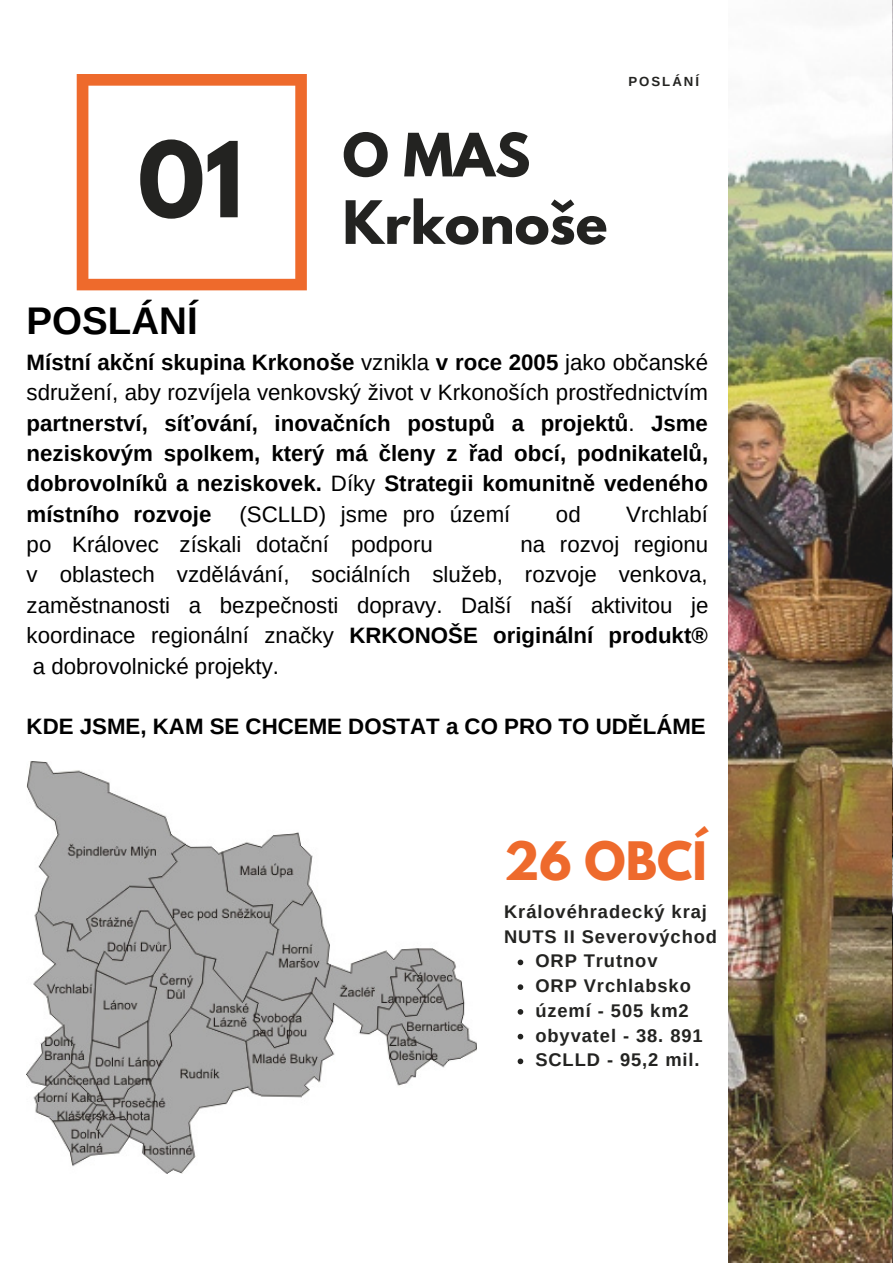
<style>
.page{position:relative;width:893px;height:1264px;background:#fff}
.page>*{position:absolute;margin:0;border:0;box-sizing:border-box;transform-origin:0 0}
.t1{font:700 52.95px/67.5px "League Spartan";color:#232321}
.t2{font:700 46.95px "League Spartan";color:#ee6a2c}
.t3{font:700 38.55px "Arimo";color:#000}
.t4{font:700 22.2px/30.3px "Arimo";color:#000;text-align:justify}
.t5{font:22.2px/30.3px "Arimo";color:#000;text-align:justify}
.t6{font:700 18.3px/24.8px "Arimo";letter-spacing:.05em;color:#232321}
.t7{font:700 13.2px "Arimo";letter-spacing:.15em;color:#232321}
.s1{font-size:92.55px}
.s2{font-weight:400}
.s3{font-weight:700}
</style>
<div class="page">
<img style="left:728px;top:0;width:165px;height:1262px">
<svg style="left:77px;top:74px;width:230px;height:216px"></svg>
<img style="left:27px;top:762px;width:449px;height:411px">
<svg style="left:517px;top:959px;width:6px;height:6px"></svg>
<svg style="left:517px;top:984px;width:6px;height:5px"></svg>
<svg style="left:517px;top:1009px;width:6px;height:5px"></svg>
<svg style="left:517px;top:1033px;width:6px;height:6px"></svg>
<svg style="left:517px;top:1058px;width:6px;height:6px"></svg>
<h1 class="t1" style="left:342px;top:128px;width:266px;text-indent:-205px"><span class="s1">01</span> O MAS<br>Krkonoše</h1>
<p class="t7" style="left:628px;top:74px;width:72px">POSLÁNÍ</p>
<h3 class="t3" style="left:27px;top:299px;width:172px">POSLÁNÍ</h3>
<p class="t4" style="left:27px;top:347px;width:683px">Místní akční skupina Krkonoše <span class="s2">vznikla</span> v roce 2005 <span class="s2">jako občanské sdružení, aby rozvíjela venkovský život v Krkonoších prostřednictvím </span>partnerství, síťování, inovačních postupů a projektů<span class="s2">.</span> Jsme neziskovým spolkem, který má členy z řad obcí, podnikatelů, dobrovolníků a neziskovek. <span class="s2">Díky</span> Strategii komunitně vedeného místního rozvoje</p>
<p class="t5" style="left:239px;top:499px;width:272px">(SCLLD) jsme pro území</p>
<p class="t5" style="left:556px;top:499px;width:26px">od</p>
<p class="t5" style="left:626px;top:499px;width:83px">Vrchlabí</p>
<p class="t5" style="left:27px;top:529px;width:407px">po Královec získali dotační podporu</p>
<p class="t5" style="left:27px;top:529px;width:683px;text-indent:494px">na rozvoj regionu v oblastech vzdělávání, sociálních služeb, rozvoje venkova, zaměstnanosti a bezpečnosti dopravy. Další naší aktivitou je koordinace regionální značky <span class="s3">KRKONOŠE originální produkt® </span>a dobrovolnické projekty.</p>
<p class="t4" style="left:27px;top:711px;width:680px">KDE JSME, KAM SE CHCEME DOSTAT a CO PRO TO UDĚLÁME</p>
<h2 class="t2" style="left:504px;top:837px;width:204px">26 OBCÍ</h2>
<p class="t6" style="left:504px;top:899px;width:214px">Královéhradecký kraj<br>NUTS II Severovýchod</p>
<p class="t6" style="left:535px;top:948px;width:169px">ORP Trutnov<br>ORP Vrchlabsko území - 505 km2 obyvatel - 38. 891<br>SCLLD - 95,2 mil.</p>
</div>
